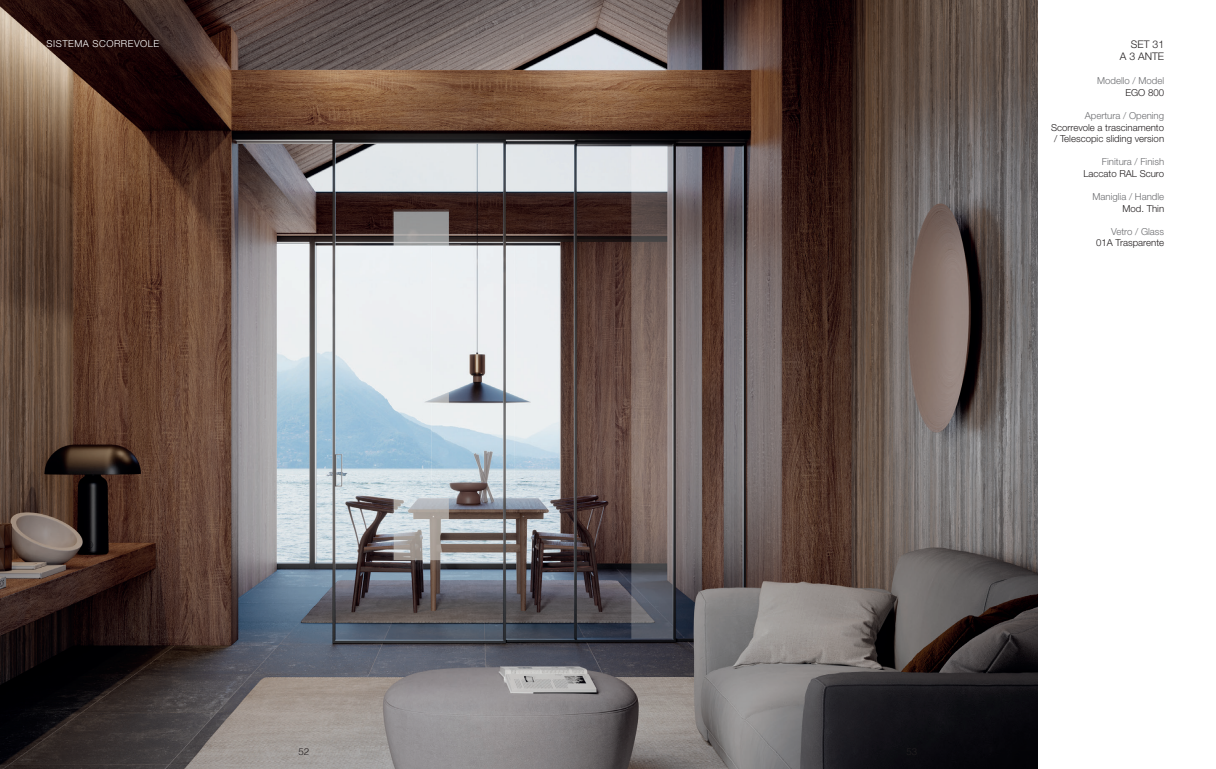
<style>
.page{position:relative;width:1216px;height:769px;background:#fff}
.page>*{position:absolute;margin:0;border:0;box-sizing:border-box;transform-origin:0 0}
.t1{font:300 10.5px/12.6px "Helvetica Neue LT Pro";color:#231f20;text-align:right}
.t2{font:300 9.62px/11.5px "Helvetica Neue LT Pro";color:#231f20;text-align:center}
.t3{font:300 9.62px "Helvetica Neue LT Pro";color:#6c6d70}
.t4{font:300 9.62px "Helvetica Neue LT Pro";letter-spacing:.05em;color:#fff}
.t5{font:300 9.62px "Helvetica";color:#231f20}
</style>
<div class="page">
<img style="left:0;top:0;width:1037px;height:769px">
<p class="t4" style="left:47px;top:38px;width:114px">SISTEMA SCORREVOLE</p>
<p class="t1" style="left:1119px;top:37px;width:46px">SET 31<br>A 3 ANTE</p>
<p class="t3" style="left:1097px;top:75px;width:69px">Modello / Model</p>
<p class="t2" style="left:1125px;top:87px;width:40px">EGO 800</p>
<p class="t3" style="left:1084px;top:110px;width:81px">Apertura / Opening</p>
<p class="t2" style="left:1051px;top:121px;width:115px">Scorrevole a trascinamento / Telescopic sliding version</p>
<p class="t3" style="left:1101px;top:156px;width:64px">Finitura / Finish</p>
<p class="t2" style="left:1083px;top:167px;width:82px">Laccato RAL Scuro</p>
<p class="t3" style="left:1092px;top:191px;width:73px">Maniglia / Handle</p>
<p class="t2" style="left:1122px;top:202px;width:43px">Mod. Thin</p>
<p class="t3" style="left:1111px;top:225px;width:54px">Vetro / Glass</p>
<p class="t2" style="left:1096px;top:237px;width:69px">01A Trasparente</p>
<p class="t5" style="left:298px;top:743px;width:12px">52</p>
</div>
